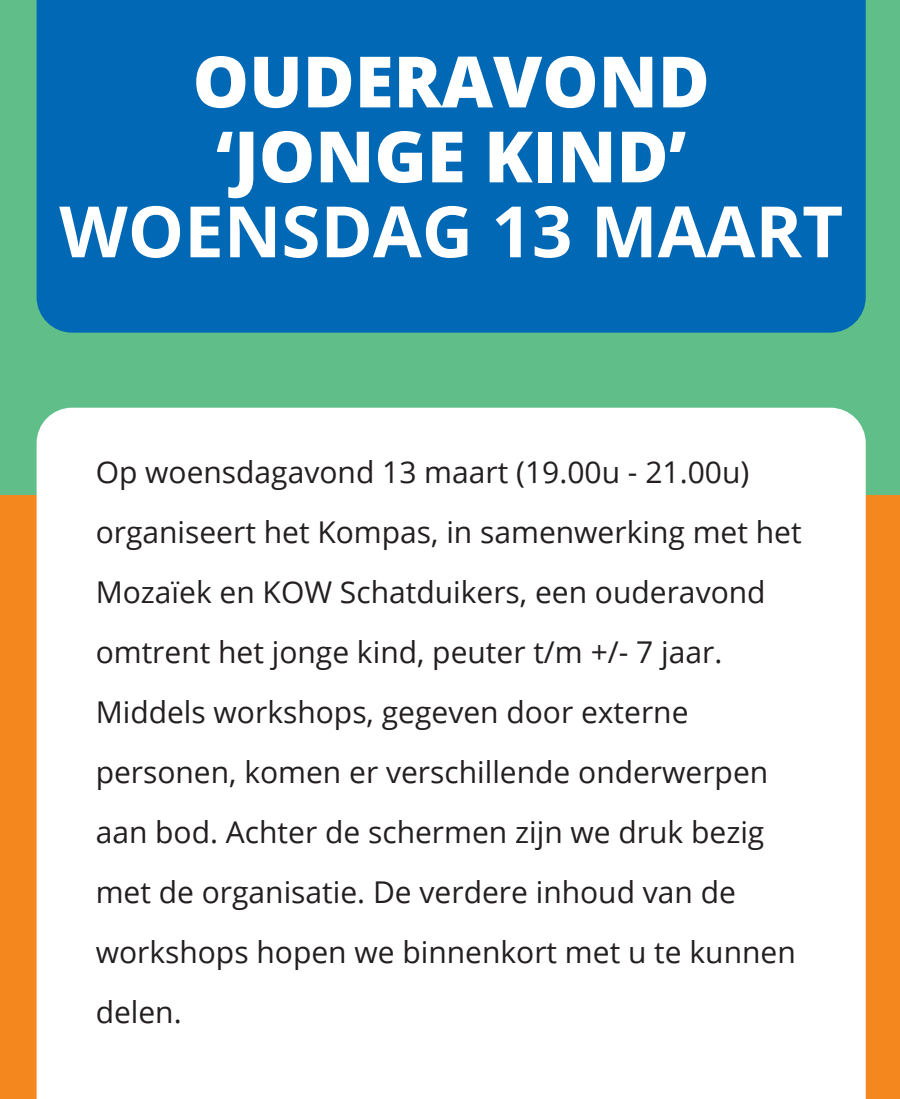
<style>
.page{position:relative;width:900px;height:1099px;background:#fff}
.page>*{position:absolute;margin:0;border:0;box-sizing:border-box;transform-origin:0 0}
.t1{font:800 70.75px/75px "Open Sans";color:#fff;text-align:center}
.t2{font:700 70.75px "Open Sans";color:#fff}
.t3{font:30px/60px "Open Sans";color:#231f20}
</style>
<div class="page">
<div style="left:0;top:0;width:900px;height:495px;background:#60bf88"></div>
<div style="left:37px;top:0;width:829px;height:332px;background:#0168b5"></div>
<div style="left:0;top:495px;width:900px;height:603px;background:#f5871f"></div>
<div style="left:37px;top:407px;width:829px;height:691px;background:#fff"></div>
<h1 class="t1" style="left:193px;top:40px;width:519px">OUDERAVOND ‘JONGE KIND’</h1>
<h1 class="t2" style="left:59px;top:182px;width:785px">WOENSDAG 13 MAART</h1>
<p class="t3" style="left:96px;top:441px;width:708px">Op woensdagavond 13 maart (19.00u - 21.00u) organiseert het Kompas, in samenwerking met het Mozaïek en KOW Schatduikers, een ouderavond omtrent het jonge kind, peuter t/m +/- 7 jaar.<br>Middels workshops, gegeven door externe personen, komen er verschillende onderwerpen aan bod. Achter de schermen zijn we druk bezig met de organisatie. De verdere inhoud van de workshops hopen we binnenkort met u te kunnen delen.</p>
</div>
